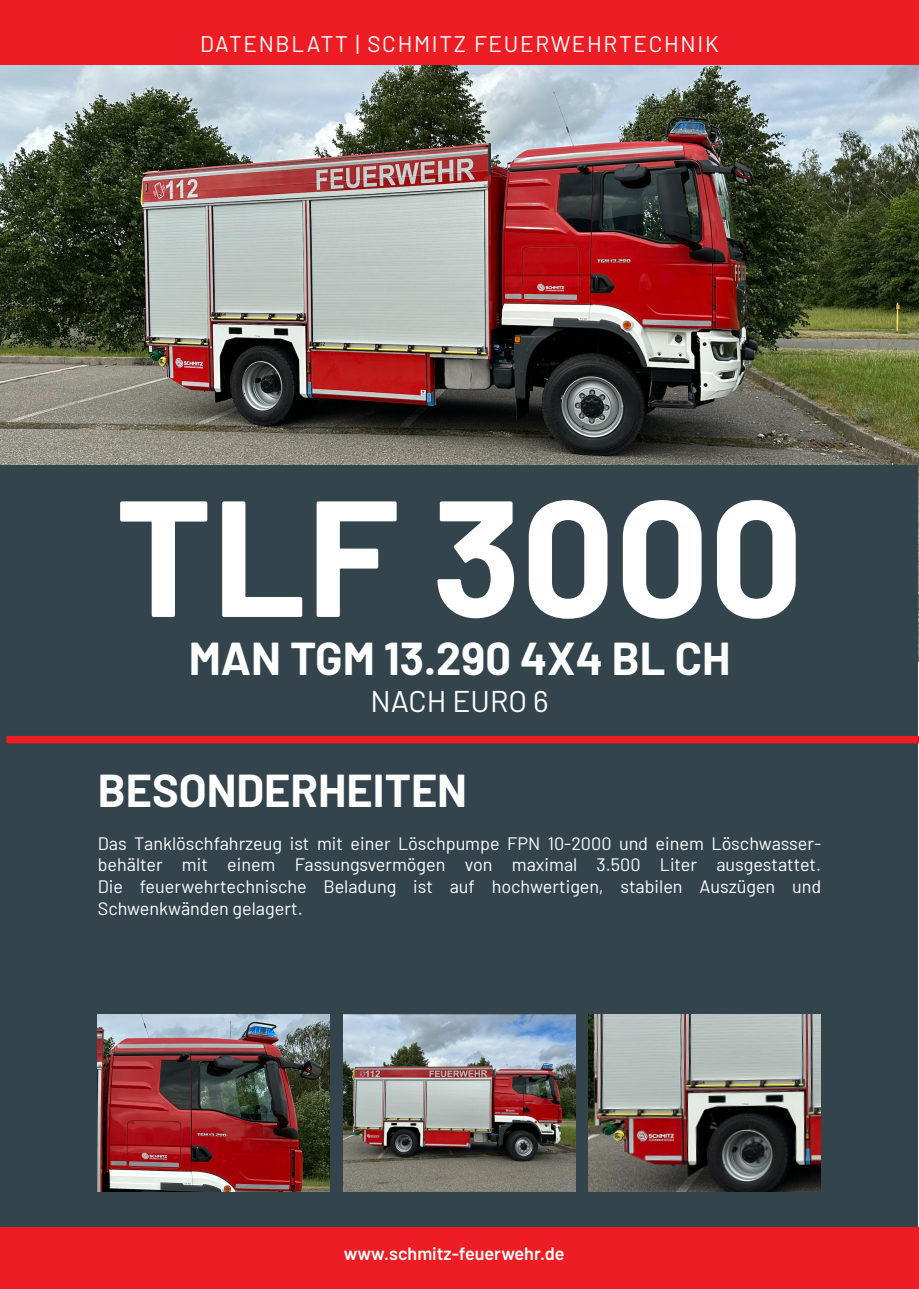
<style>
.page{position:relative;width:919px;height:1289px;background:#fff}
.page>*{position:absolute;margin:0;border:0;box-sizing:border-box;transform-origin:0 0}
.t1{font:700 165px "Barlow";color:#fff}
.t2{font:700 45px "Barlow";color:#fff}
.t3{font:30px "Barlow";color:#fff}
.t4{font:22.5px "Barlow";letter-spacing:.075em;color:#fff}
.t5{font:18px/21.6px "Barlow";color:#fff;text-align:justify}
.t6{font:600 18px "Barlow";color:#fff}
</style>
<div class="page">
<img style="left:0;top:64px;width:918px;height:597px">
<div style="left:1px;top:466px;width:917px;height:822px;background:#33444d"></div>
<div style="left:0;top:0;width:918px;height:64px;background:#ee1d23"></div>
<div style="left:0;top:1227px;width:918px;height:61px;background:#ee1d23"></div>
<div style="left:6px;top:736px;width:912px;height:7px;background:#ee1d23"></div>
<img style="left:98px;top:1014px;width:232px;height:177px">
<img style="left:344px;top:1014px;width:232px;height:177px">
<img style="left:588px;top:1014px;width:232px;height:177px">
<p class="t4" style="left:200px;top:28px;width:520px">DATENBLATT | SCHMITZ FEUERWEHRTECHNIK</p>
<h1 class="t1" style="left:115px;top:435px;width:689px">TLF 3000</h1>
<h2 class="t2" style="left:189px;top:626px;width:543px">MAN TGM 13.290 4X4 BL CH</h2>
<h3 class="t3" style="left:370px;top:679px;width:180px">NACH EURO 6</h3>
<h2 class="t2" style="left:98px;top:757px;width:371px">BESONDERHEITEN</h2>
<p class="t5" style="left:98px;top:831px;width:724px">Das Tanklöschfahrzeug ist mit einer Löschpumpe FPN 10-2000 und einem Löschwasser&shy;behälter mit einem Fassungsvermögen von maximal 3.500 Liter ausgestattet.<br>Die feuerwehrtechnische Beladung ist auf hochwertigen, stabilen Auszügen und Schwenkwänden gelagert.</p>
<p class="t6" style="left:344px;top:1239px;width:222px">www.schmitz-feuerwehr.de</p>
</div>
